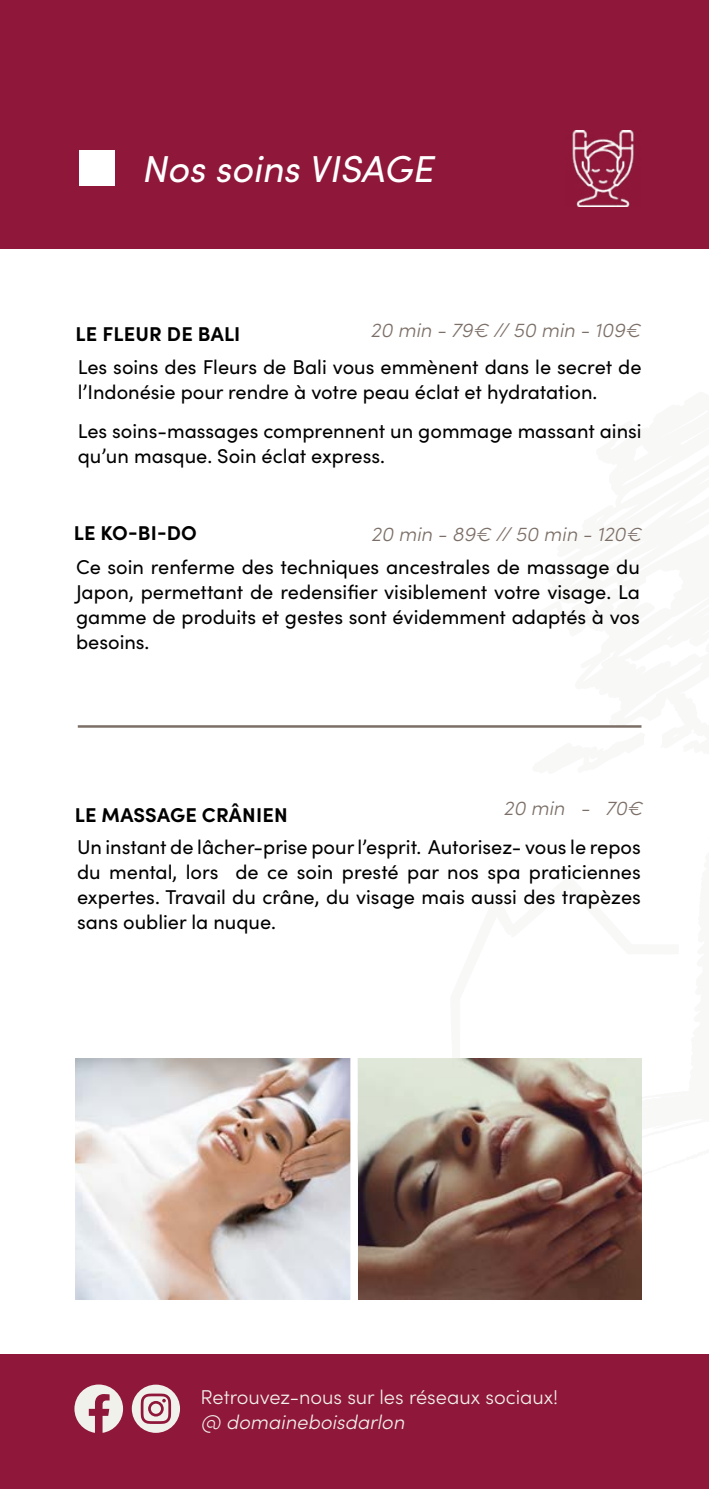
<style>
.page{position:relative;width:709px;height:1489px;background:#fff}
.page>*{position:absolute;margin:0;border:0;box-sizing:border-box;transform-origin:0 0}
.t1{font:italic 37.5px "Sofia Pro";color:#fff}
.t2{font:20px/25px "Sofia Pro";color:#000}
.t3{font:italic 300 20px "Sofia Pro";color:#7c6f67}
.t4{font:700 20px "Sofia Pro";letter-spacing:.01em;color:#000}
.t5{font:300 20px "Sofia Pro";color:#f1f1eb}
.t6{font:italic 300 20px "Sofia Pro";color:#f1f1eb}
</style>
<div class="page">
<img style="left:76px;top:1058px;width:565px;height:241px">
<div style="left:0;top:1354px;width:709px;height:134px;background:#8f173a"></div>
<svg style="left:74px;top:1384px;width:49px;height:48px"></svg>
<div style="left:132px;top:1384px;width:48px;height:48px;background:#f1f1eb;border-radius:50%"></div>
<svg style="left:141px;top:1393px;width:30px;height:30px"></svg>
<div style="left:0;top:0;width:709px;height:248px;background:#8f173a"></div>
<div style="left:79px;top:150px;width:36px;height:36px;background:#fff"></div>
<div style="left:350px;top:1040px;width:8px;height:268px;background:#fff"></div>
<hr style="left:78px;top:725px;width:563px;height:2px;background:#7c6f67">
<img style="left:572px;top:130px;width:62px;height:76px">
<h1 class="t1" style="left:142px;top:141px;width:293px">Nos soins VISAGE</h1>
<p class="t4" style="left:76px;top:319px;width:166px">LE FLEUR DE BALI</p>
<p class="t3" style="left:370px;top:315px;width:271px">20 min - 79€ // 50 min - 109€</p>
<p class="t2" style="left:78px;top:353px;width:565px">Les soins des Fleurs de Bali vous emmènent dans le secret de l’Indonésie pour rendre à votre peau éclat et hydratation.</p>
<p class="t2" style="left:78px;top:417px;width:565px">Les soins-massages comprennent un gommage massant ainsi qu’un masque. Soin éclat express.</p>
<p class="t4" style="left:74px;top:518px;width:124px">LE KO-BI-DO</p>
<p class="t3" style="left:371px;top:519px;width:272px">20 min - 89€ // 50 min - 120€</p>
<p class="t2" style="left:76px;top:553px;width:565px;text-align:justify">Ce soin renferme des techniques ancestrales de massage du Japon, permettant de redensifier visiblement votre visage. La gamme de produits et gestes sont évidemment adaptés à vos besoins.</p>
<p class="t4" style="left:75px;top:799px;width:214px">LE MASSAGE CRÂNIEN</p>
<p class="t3" style="left:503px;top:793px;width:140px">20 min - 70€</p>
<p class="t2" style="left:77px;top:833px;width:565px;text-align:justify">Un instant de lâcher-prise pour l’esprit. Autorisez- vous le repos du mental, lors de ce soin presté par nos spa praticiennes expertes. Travail du crâne, du visage mais aussi des trapèzes sans oublier la nuque.</p>
<p class="t5" style="left:201px;top:1382px;width:359px">Retrouvez-nous sur les réseaux sociaux!</p>
<p class="t6" style="left:201px;top:1407px;width:205px">@ domaineboisdarlon</p>
</div>
